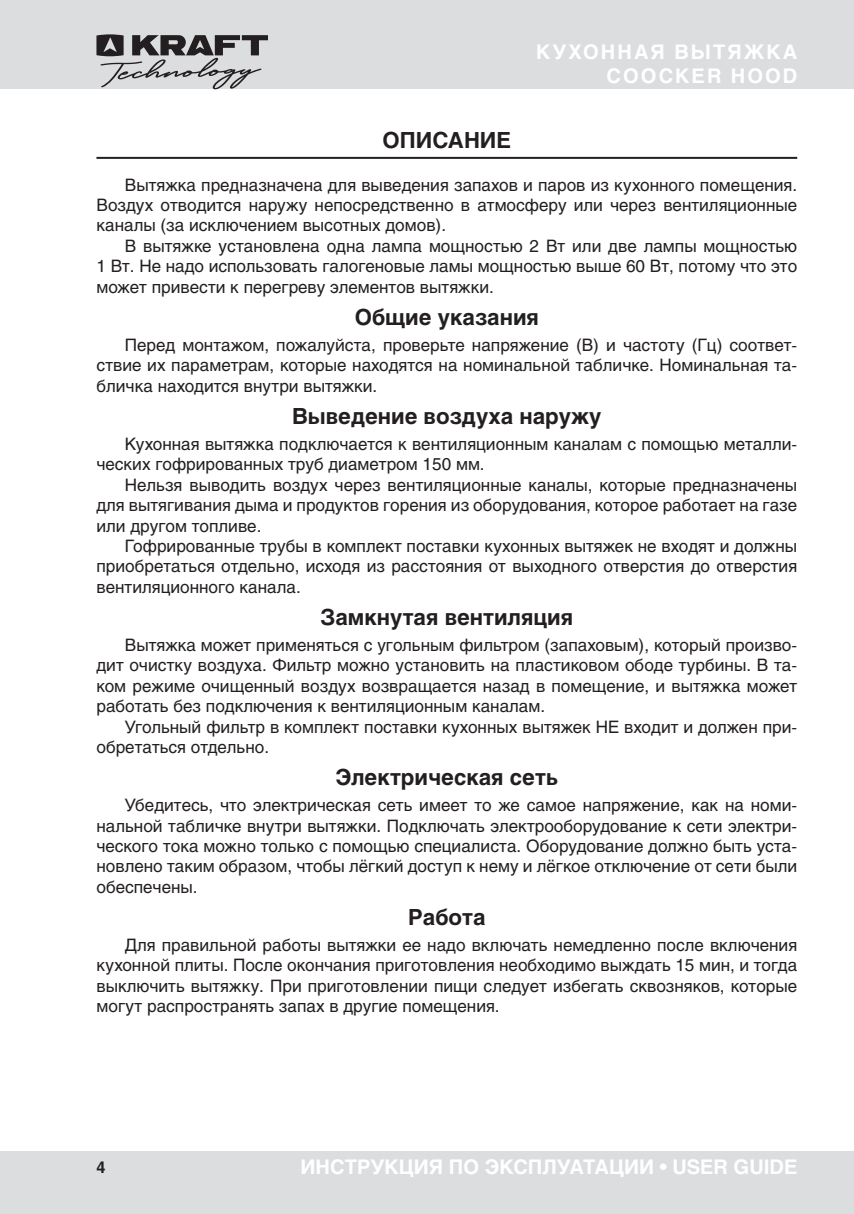
<style>
.page{position:relative;width:854px;height:1214px;background:#fff}
.page>*{position:absolute;margin:0;border:0;box-sizing:border-box;transform-origin:0 0}
.t1{font:700 22px "Helios C";color:#231f20}
.t2{font:700 20px "Helios";color:#fff}
.t3{font:700 20px/24px "Helios";letter-spacing:.1em;color:#fff;text-align:right}
.t4{font:17px/20.4px "Helios";color:#231f20;text-align:justify}
.t5{font:700 16px "Helios";color:#231f20}
</style>
<div class="page">
<div style="left:0;top:0;width:853px;height:88px;background:#dcdddf"></div>
<div style="left:0;top:1151px;width:853px;height:62px;background:#dcdddf"></div>
<hr style="left:853px;top:1151px;width:1px;height:62px;background:#dcdddf">
<svg style="left:96px;top:34px;width:172px;height:55px"></svg>
<hr style="left:96px;top:157px;width:701px;height:2px;background:#231f20">
<p class="t3" style="left:536px;top:39px;width:263px">КУХОННАЯ ВЫТЯЖКА<br>СOOCKER HOOD</p>
<p class="t1" style="left:382px;top:127px;width:130px">ОПИСАНИЕ</p>
<p class="t4" style="left:96px;top:174px;width:702px;text-indent:28px">Вытяжка предназначена для выведения запахов и паров из кухонного помещения.<br>Воздух отводится наружу непосредственно в атмосферу или через вентиляционные каналы (за исключением высотных домов).</p>
<p class="t4" style="left:96px;top:235px;width:702px;text-indent:28px">В вытяжке установлена одна лампа мощностью 2 Вт или две лампы мощностью 1 Вт. Не надо использовать галогеновые ламы мощностью выше 60 Вт, потому что это может привести к перегреву элементов вытяжки.</p>
<p class="t1" style="left:354px;top:304px;width:186px">Общие указания</p>
<p class="t4" style="left:96px;top:334px;width:702px;text-indent:28px">Перед монтажом, пожалуйста, проверьте напряжение (В) и частоту (Гц) соответ&shy;ствие их параметрам, которые находятся на номинальной табличке. Номинальная та&shy;бличка находится внутри вытяжки.</p>
<p class="t1" style="left:292px;top:403px;width:311px">Выведение воздуха наружу</p>
<p class="t4" style="left:96px;top:433px;width:702px;text-indent:28px">Кухонная вытяжка подключается к вентиляционным каналам с помощью металли&shy;ческих гофрированных труб диаметром 150 мм.</p>
<p class="t4" style="left:96px;top:474px;width:702px;text-indent:28px">Нельзя выводить воздух через вентиляционные каналы, которые предназначены для вытягивания дыма и продуктов горения из оборудования, которое работает на газе или другом топливе.</p>
<p class="t4" style="left:96px;top:535px;width:702px;text-indent:28px">Гофрированные трубы в комплект поставки кухонных вытяжек не входят и должны приобретаться отдельно, исходя из расстояния от выходного отверстия до отверстия вентиляционного канала.</p>
<p class="t1" style="left:320px;top:604px;width:254px">Замкнутая вентиляция</p>
<p class="t4" style="left:96px;top:634px;width:702px;text-indent:28px">Вытяжка может применяться с угольным фильтром (запаховым), который произво&shy;дит очистку воздуха. Фильтр можно установить на пластиковом ободе турбины. В та&shy;ком режиме очищенный воздух возвращается назад в помещение, и вытяжка может работать без подключения к вентиляционным каналам.</p>
<p class="t4" style="left:96px;top:716px;width:702px;text-indent:28px">Угольный фильтр в комплект поставки кухонных вытяжек НЕ входит и должен при&shy;обретаться отдельно.</p>
<p class="t1" style="left:335px;top:764px;width:224px">Электрическая сеть</p>
<p class="t4" style="left:96px;top:794px;width:702px;text-indent:28px">Убедитесь, что электрическая сеть имеет то же самое напряжение, как на номи&shy;нальной табличке внутри вытяжки. Подключать электрооборудование к сети электри&shy;ческого тока можно только с помощью специалиста. Оборудование должно быть уста&shy;новлено таким образом, чтобы лёгкий доступ к нему и лёгкое отключение от сети были обеспечены.</p>
<p class="t1" style="left:408px;top:904px;width:79px">Работа</p>
<p class="t4" style="left:96px;top:934px;width:702px;text-indent:28px">Для правильной работы вытяжки ее надо включать немедленно после включения кухонной плиты. После окончания приготовления необходимо выждать 15 мин, и тогда выключить вытяжку. При приготовлении пищи следует избегать сквозняков, которые могут распространять запах в другие помещения.</p>
<p class="t5" style="left:96px;top:1157px;width:10px">4</p>
<p class="t2" style="left:300px;top:1155px;width:498px">ИНСТРУКЦИЯ ПО ЭКСПЛУАТАЦИИ • USER GUIDE</p>
</div>
